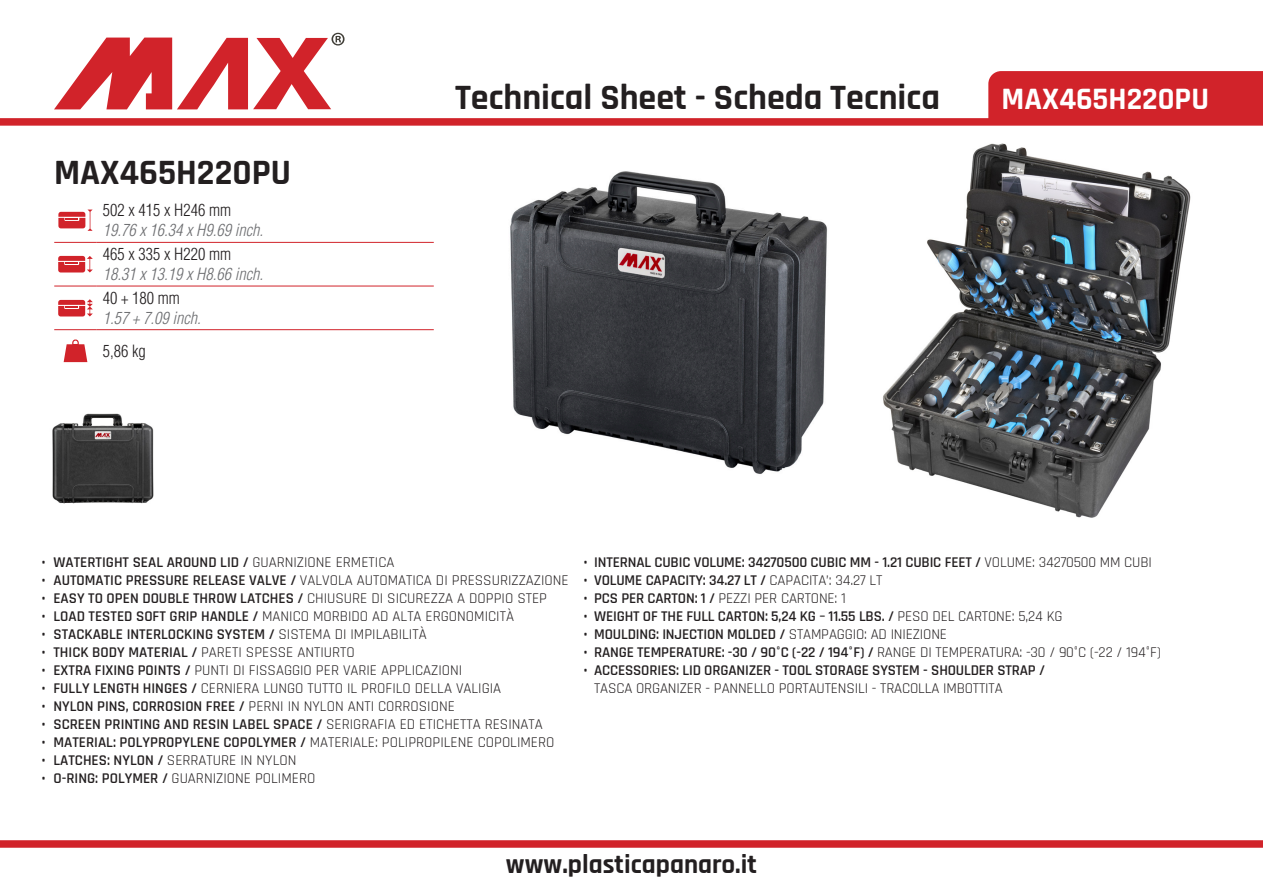
<style>
.page{position:relative;width:1263px;height:893px;background:#fff}
.page>*{position:absolute;margin:0;border:0;box-sizing:border-box;transform-origin:0 0}
.t1{font:700 36px "Rajdhani";color:#231f20}
.t2{font:700 31.5px "Rajdhani";color:#fff}
.t3{font:700 27px "Rajdhani";color:#231f20}
.t4{font:italic 300 condensed 16.5px "Helvetica LT Std";color:#6c6d70}
.t5{font:300 condensed 16.5px "Helvetica LT Std";color:#231f20}
.t6{font:600 15px/18px "Rajdhani";letter-spacing:-.01em;color:#231f20}
.t7{font:15px "Rajdhani";color:#231f20}
.s1{font-weight:400}
.s2{font-weight:600}
</style>
<div class="page">
<svg style="left:54px;top:33px;width:291px;height:76px"></svg>
<div style="left:0;top:118px;width:1263px;height:8px;background:#d1232a"></div>
<div style="left:0;top:840px;width:1263px;height:8px;background:#d1232a"></div>
<div style="left:988px;top:71px;width:275px;height:48px;background:#d1232a"></div>
<hr style="left:54px;top:242px;width:43px;height:1px;background:#d1232a">
<hr style="left:97px;top:242px;width:337px;height:1px;background:#d1232a">
<hr style="left:54px;top:286px;width:43px;height:1px;background:#d1232a">
<hr style="left:97px;top:286px;width:337px;height:1px;background:#d1232a">
<hr style="left:54px;top:329px;width:43px;height:1px;background:#d1232a">
<hr style="left:97px;top:329px;width:337px;height:1px;background:#d1232a">
<svg style="left:58px;top:210px;width:35px;height:21px"></svg>
<svg style="left:58px;top:256px;width:35px;height:16px"></svg>
<svg style="left:58px;top:299px;width:35px;height:17px"></svg>
<svg style="left:64px;top:339px;width:23px;height:23px"></svg>
<img style="left:510px;top:171px;width:318px;height:303px">
<img style="left:883px;top:143px;width:308px;height:375px">
<img style="left:52px;top:413px;width:102px;height:91px">
<p class="t1" style="left:54px;top:151px;width:238px">MAX465H220PU</p>
<p class="t5" style="left:103px;top:200px;width:130px">502 x 415 x H246 mm</p>
<p class="t4" style="left:103px;top:220px;width:162px">19.76 x 16.34 x H9.69 inch.</p>
<p class="t5" style="left:103px;top:244px;width:130px">465 x 335 x H220 mm</p>
<p class="t4" style="left:103px;top:264px;width:162px">18.31 x 13.19 x H8.66 inch.</p>
<p class="t5" style="left:103px;top:288px;width:78px">40 + 180 mm</p>
<p class="t4" style="left:103px;top:307px;width:99px">1.57 + 7.09 inch.</p>
<p class="t5" style="left:103px;top:341px;width:45px">5,86 kg</p>
<p class="t1" style="left:455px;top:76px;width:486px">Technical Sheet - Scheda Tecnica</p>
<p class="t2" style="left:1001px;top:80px;width:209px">MAX465H220PU</p>
<p class="t6" style="left:41px;top:553px;width:355px">• WATERTIGHT SEAL AROUND LID / <span class="s1">GUARNIZIONE ERMETICA</span></p>
<p class="t7" style="left:41px;top:571px;width:529px"><span class="s2">• AUTOMATIC PRESSURE RELEASE VALVE /</span> VALVOLA AUTOMATICA DI PRESSURIZZAZIONE</p>
<p class="t6" style="left:41px;top:589px;width:507px">• EASY TO OPEN DOUBLE THROW LATCHES / <span class="s1">CHIUSURE DI SICUREZZA A DOPPIO STEP</span></p>
<p class="t7" style="left:41px;top:607px;width:474px"><span class="s2">• LOAD TESTED SOFT GRIP HANDLE /</span> MANICO MORBIDO AD ALTA ERGONOMICITÀ</p>
<p class="t6" style="left:41px;top:625px;width:387px">• STACKABLE INTERLOCKING SYSTEM / <span class="s1">SISTEMA DI IMPILABILITÀ</span></p>
<p class="t7" style="left:41px;top:643px;width:315px"><span class="s2">• THICK BODY MATERIAL /</span> PARETI SPESSE ANTIURTO</p>
<p class="t7" style="left:41px;top:661px;width:422px"><span class="s2">• EXTRA FIXING POINTS /</span> PUNTI DI FISSAGGIO PER VARIE APPLICAZIONI</p>
<p class="t7" style="left:41px;top:679px;width:461px"><span class="s2">• FULLY LENGTH HINGES /</span> CERNIERA LUNGO TUTTO IL PROFILO DELLA VALIGIA</p>
<p class="t7" style="left:41px;top:697px;width:415px"><span class="s2">• NYLON PINS, CORROSION FREE /</span> PERNI IN NYLON ANTI CORROSIONE</p>
<p class="t6" style="left:41px;top:715px;width:503px">• SCREEN PRINTING AND RESIN LABEL SPACE / <span class="s1">SERIGRAFIA ED ETICHETTA RESINATA</span></p>
<p class="t6" style="left:41px;top:733px;width:514px">• MATERIAL: POLYPROPYLENE COPOLYMER / <span class="s1">MATERIALE: POLIPROPILENE COPOLIMERO</span></p>
<p class="t7" style="left:41px;top:751px;width:256px"><span class="s2">• LATCHES: NYLON /</span> SERRATURE IN NYLON</p>
<p class="t7" style="left:41px;top:769px;width:275px"><span class="s2">• O-RING: POLYMER /</span> GUARNIZIONE POLIMERO</p>
<p class="t6" style="left:584px;top:553px;width:570px">• INTERNAL CUBIC VOLUME: 34270500 CUBIC MM - 1.21 CUBIC FEET / <span class="s1">VOLUME: 34270500 MM CUBI</span></p>
<p class="t6" style="left:584px;top:571px;width:300px">• VOLUME CAPACITY: 34.27 LT / <span class="s1">CAPACITA’: 34.27 LT</span></p>
<p class="t7" style="left:584px;top:589px;width:264px"><span class="s2">• PCS PER CARTON: 1 /</span> PEZZI PER CARTONE: 1</p>
<p class="t6" style="left:584px;top:607px;width:480px">• WEIGHT OF THE FULL CARTON: 5,24 KG – 11.55 LBS. / <span class="s1">PESO DEL CARTONE: 5,24 KG</span></p>
<p class="t6" style="left:584px;top:625px;width:365px">• MOULDING: INJECTION MOLDED / <span class="s1">STAMPAGGIO: AD INIEZIONE</span></p>
<p class="t6" style="left:584px;top:643px;width:579px">• RANGE TEMPERATURE: -30 / 90°C (-22 / 194°F) / <span class="s1">RANGE DI TEMPERATURA: -30 / 90°C (-22 / 194°F)</span></p>
<p class="t6" style="left:594px;top:661px;width:452px;text-indent:-10px">• ACCESSORIES: LID ORGANIZER - TOOL STORAGE SYSTEM - SHOULDER STRAP /<br><span class="s1">TASCA ORGANIZER - PANNELLO PORTAUTENSILI - TRACOLLA IMBOTTITA</span></p>
<h3 class="t3" style="left:506px;top:848px;width:253px">www.plasticapanaro.it</h3>
</div>
